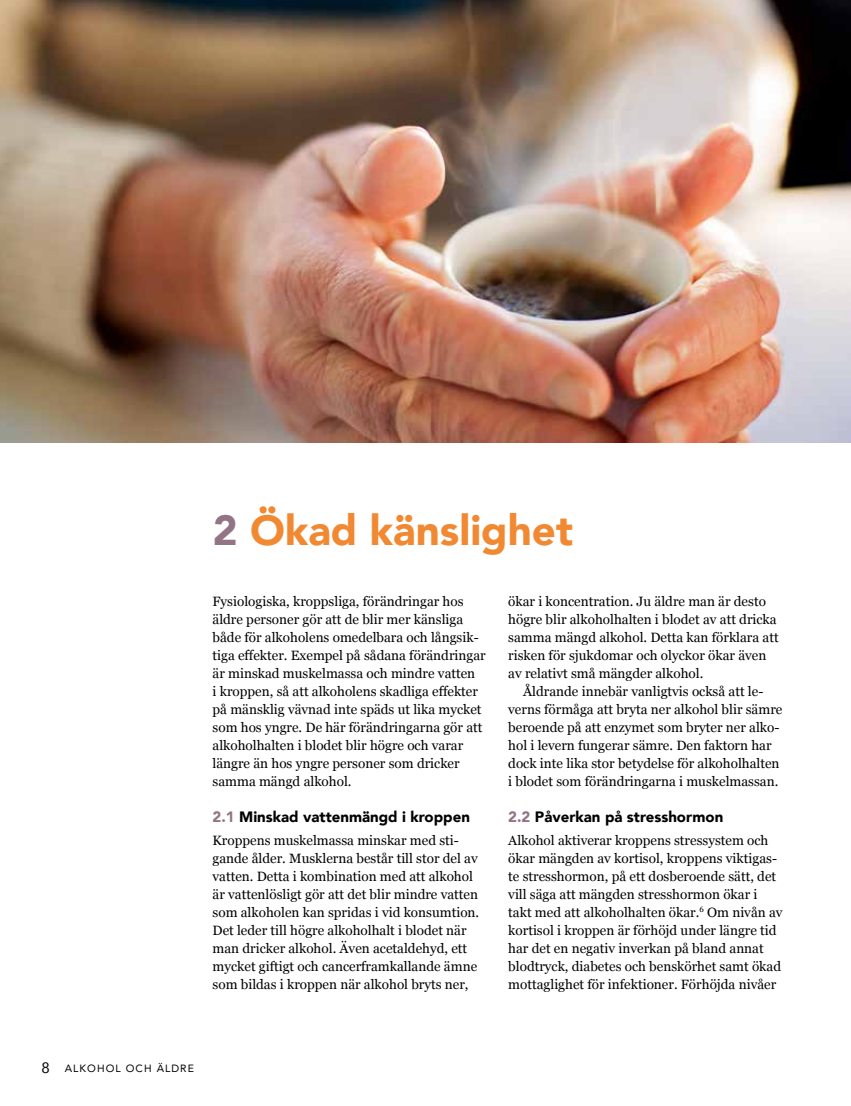
<style>
.page{position:relative;width:851px;height:1106px;background:#fff}
.page>*{position:absolute;margin:0;border:0;box-sizing:border-box;transform-origin:0 0}
.t1{font:900 42px "Avenir";color:#f18932}
.t2{font:900 15px "Avenir";color:#000}
.t3{font:15px "Avenir";color:#000}
.t4{font:13.5px/18px "Georgia";color:#000}
.t5{font:10.5px "Avenir";letter-spacing:.1em;color:#000}
.s1{color:#937484}
</style>
<div class="page">
<img style="left:0;top:0;width:850px;height:442px">
<h1 class="t1" style="left:213px;top:494px;width:362px"><span class="s1">2</span> Ökad känslighet</h1>
<p class="t4" style="left:212px;top:592px;width:274px">Fysiologiska, kroppsliga, förändringar hos äldre personer gör att de blir mer känsliga både för alkoholens omedelbara och långsik&shy;tiga effekter. Exempel på sådana förändringar är minskad muskelmassa och mindre vatten<br>i kroppen, så att alkoholens skadliga effekter på mänsklig vävnad inte späds ut lika mycket som hos yngre. De här förändringarna gör att alkoholhalten i blodet blir högre och varar längre än hos yngre personer som dricker samma mängd alkohol.</p>
<p class="t2" style="left:212px;top:804px;width:259px"><span class="s1">2.1</span> Minskad vattenmängd i kroppen</p>
<p class="t4" style="left:212px;top:830px;width:268px">Kroppens muskelmassa minskar med sti&shy;gande ålder. Musklerna består till stor del av vatten. Detta i kombination med att alkohol är vattenlösligt gör att det blir mindre vatten som alkoholen kan spridas i vid konsumtion.<br>Det leder till högre alkoholhalt i blodet när man dricker alkohol. Även acetaldehyd, ett mycket giftigt och cancerframkallande ämne som bildas i kroppen när alkohol bryts ner,</p>
<p class="t4" style="left:508px;top:592px;width:272px">ökar i koncentration. Ju äldre man är desto högre blir alkoholhalten i blodet av att dricka samma mängd alkohol. Detta kan förklara att risken för sjukdomar och olyckor ökar även av relativt små mängder alkohol.</p>
<p class="t4" style="left:508px;top:682px;width:275px;text-indent:15px">Åldrande innebär vanligtvis också att le&shy;verns förmåga att bryta ner alkohol blir sämre beroende på att enzymet som bryter ner alko&shy;hol i levern fungerar sämre. Den faktorn har dock inte lika stor betydelse för alkoholhalten i blodet som förändringarna i muskelmassan.</p>
<p class="t2" style="left:508px;top:804px;width:216px"><span class="s1">2.2</span> Påverkan på stresshormon</p>
<p class="t4" style="left:508px;top:830px;width:276px">Alkohol aktiverar kroppens stressystem och ökar mängden av kortisol, kroppens viktigas&shy;te stresshormon, på ett dosberoende sätt, det vill säga att mängden stresshormon ökar i takt med att alkoholhalten ökar.<sup>6</sup> Om nivån av kortisol i kroppen är förhöjd under längre tid har det en negativ inverkan på bland annat blodtryck, diabetes och benskörhet samt ökad mottaglighet för infektioner. Förhöjda nivåer</p>
<p class="t3" style="left:41px;top:1055px;width:10px">8</p>
<p class="t5" style="left:65px;top:1059px;width:131px">ALKOHOL OCH ÄLDRE</p>
</div>
